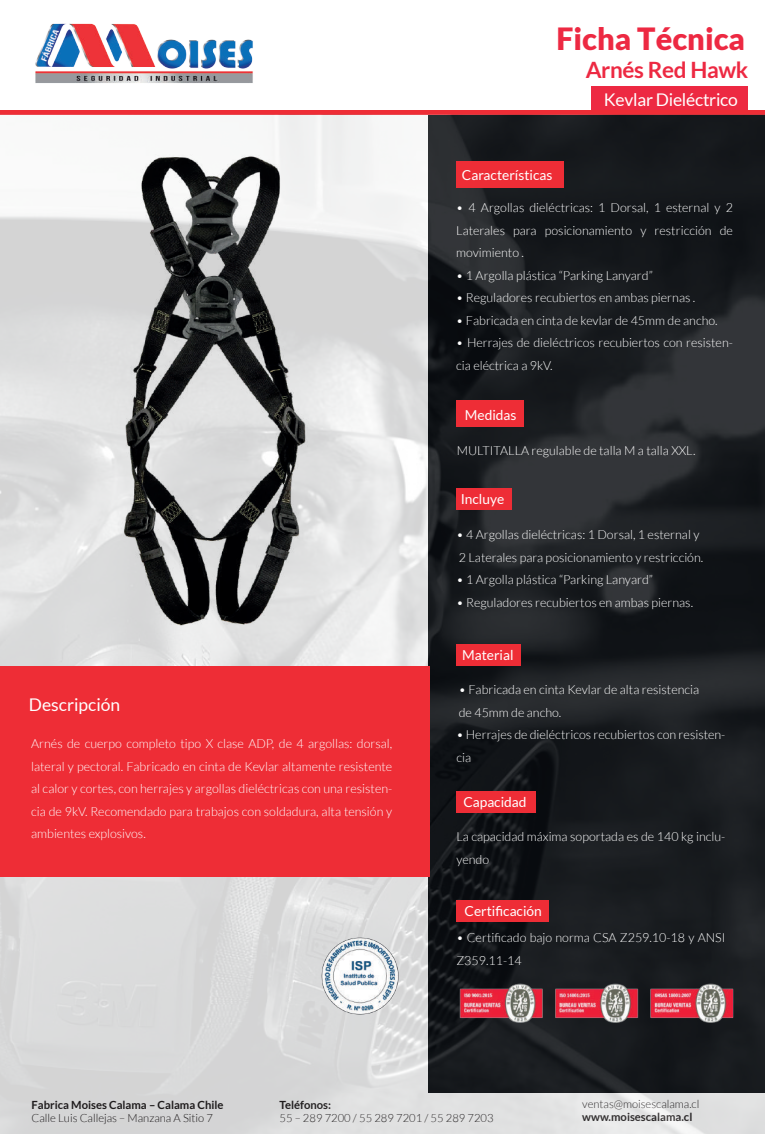
<style>
.page{position:relative;width:765px;height:1134px;background:#fff}
.page>*{position:absolute;margin:0;border:0;box-sizing:border-box;transform-origin:0 0}
.t1{font:900 30.62px "Lato";color:#ed2942}
.t2{font:700 22.5px "Lato";letter-spacing:-.015em;color:#ed2942}
.t3{font:17.5px "Lato";letter-spacing:-.015em;color:#fff}
.t4{font:13.75px "Lato";color:#fff}
.t5{font:300 12.5px/22.5px "Lato";color:#fff}
.t6{font:300 11.25px "Lato";color:#231f20}
.t7{font:700 11.25px "Lato";color:#231f20}
</style>
<div class="page">
<div style="left:591px;top:86px;width:157px;height:27px;background:#ed2942"></div>
<svg style="left:0;top:111px;width:765px;height:4px;background:#ea313a"></svg>
<img style="left:35px;top:23px;width:218px;height:60px">
<img style="left:0;top:115px;width:765px;height:1019px">
<img style="left:455px;top:980px;width:284px;height:46px">
<div style="left:457px;top:401px;width:67px;height:26px;background:#ee2d36"></div>
<div style="left:456px;top:644px;width:65px;height:22px;background:#ee2d36"></div>
<div style="left:456px;top:488px;width:56px;height:21px;background:#ee2d36"></div>
<div style="left:456px;top:791px;width:80px;height:22px;background:#ee2d36"></div>
<div style="left:456px;top:900px;width:92px;height:22px;background:#ee2d36"></div>
<div style="left:0;top:666px;width:429px;height:211px;background:#ee2d36"></div>
<img style="left:16px;top:130px;width:397px;height:520px">
<div style="left:456px;top:161px;width:108px;height:26px;background:#ee2d36"></div>
<img style="left:320px;top:937px;width:80px;height:79px">
<h1 class="t1" style="left:556px;top:21px;width:190px">Ficha Técnica</h1>
<h2 class="t2" style="left:586px;top:57px;width:164px">Arnés Red Hawk</h2>
<p class="t4" style="left:462px;top:167px;width:92px">Características</p>
<h3 class="t3" style="left:604px;top:90px;width:135px">Kevlar Dieléctrico</h3>
<p class="t5" style="left:456px;top:196px;width:278px;text-align:justify">• 4 Argollas dieléctricas: 1 Dorsal, 1 esternal y 2<br>Laterales para posicionamiento y restricción de movimiento .</p>
<p class="t5" style="left:456px;top:264px;width:198px">• 1 Argolla plástica “Parking Lanyard”</p>
<p class="t5" style="left:456px;top:286px;width:241px">• Reguladores recubiertos en ambas piernas .</p>
<p class="t5" style="left:456px;top:309px;width:263px">• Fabricada en cinta de kevlar de 45mm de ancho.</p>
<p class="t5" style="left:456px;top:331px;width:278px">• Herrajes de dieléctricos recubiertos con resisten&shy;cia eléctrica a 9kV.</p>
<p class="t4" style="left:465px;top:407px;width:53px">Medidas</p>
<p class="t5" style="left:457px;top:440px;width:240px">MULTITALLA regulable de talla M a talla XXL.</p>
<p class="t4" style="left:461px;top:491px;width:45px">Incluye</p>
<p class="t5" style="left:457px;top:524px;width:248px">• 4 Argollas dieléctricas: 1 Dorsal, 1 esternal y<br>2 Laterales para posicionamiento y restricción.</p>
<p class="t5" style="left:457px;top:569px;width:198px">• 1 Argolla plástica “Parking Lanyard”</p>
<p class="t5" style="left:457px;top:591px;width:238px">• Reguladores recubiertos en ambas piernas.</p>
<h3 class="t3" style="left:29px;top:695px;width:93px">Descripción</h3>
<p class="t5" style="left:31px;top:732px;width:363px;text-align:justify">Arnés de cuerpo completo tipo X clase ADP, de 4 argollas: dorsal, lateral y pectoral. Fabricado en cinta de Kevlar altamente resistente al calor y cortes, con herrajes y argollas dieléctricas con una resisten&shy;cia de 9kV. Recomendado para trabajos con soldadura, alta tensión y ambientes explosivos.</p>
<p class="t4" style="left:462px;top:647px;width:53px">Material</p>
<p class="t5" style="left:459px;top:679px;width:242px">• Fabricada en cinta Kevlar de alta resistencia de 45mm de ancho.</p>
<p class="t5" style="left:456px;top:724px;width:271px">• Herrajes de dieléctricos recubiertos con resisten&shy;cia</p>
<p class="t4" style="left:463px;top:794px;width:65px">Capacidad</p>
<p class="t5" style="left:456px;top:825px;width:271px">La capacidad máxima soportada es de 140 kg inclu&shy;yendo</p>
<p class="t4" style="left:465px;top:903px;width:79px">Certificación</p>
<p class="t5" style="left:456px;top:926px;width:271px">• Certificado bajo norma CSA Z259.10-18 y ANSI<br>Z359.11-14</p>
<p class="t7" style="left:32px;top:1098px;width:193px">Fabrica Moises Calama – Calama Chile</p>
<p class="t6" style="left:32px;top:1112px;width:183px">Calle Luis Callejas – Manzana A Sitio 7</p>
<p class="t7" style="left:280px;top:1098px;width:53px">Teléfonos:</p>
<p class="t6" style="left:280px;top:1112px;width:216px">55 – 289 7200 / 55 289 7201 / 55 289 7203</p>
<p class="t6" style="left:582px;top:1097px;width:119px">ventas@moisescalama.cl</p>
<p class="t7" style="left:582px;top:1110px;width:112px">www.moisescalama.cl</p>
</div>
